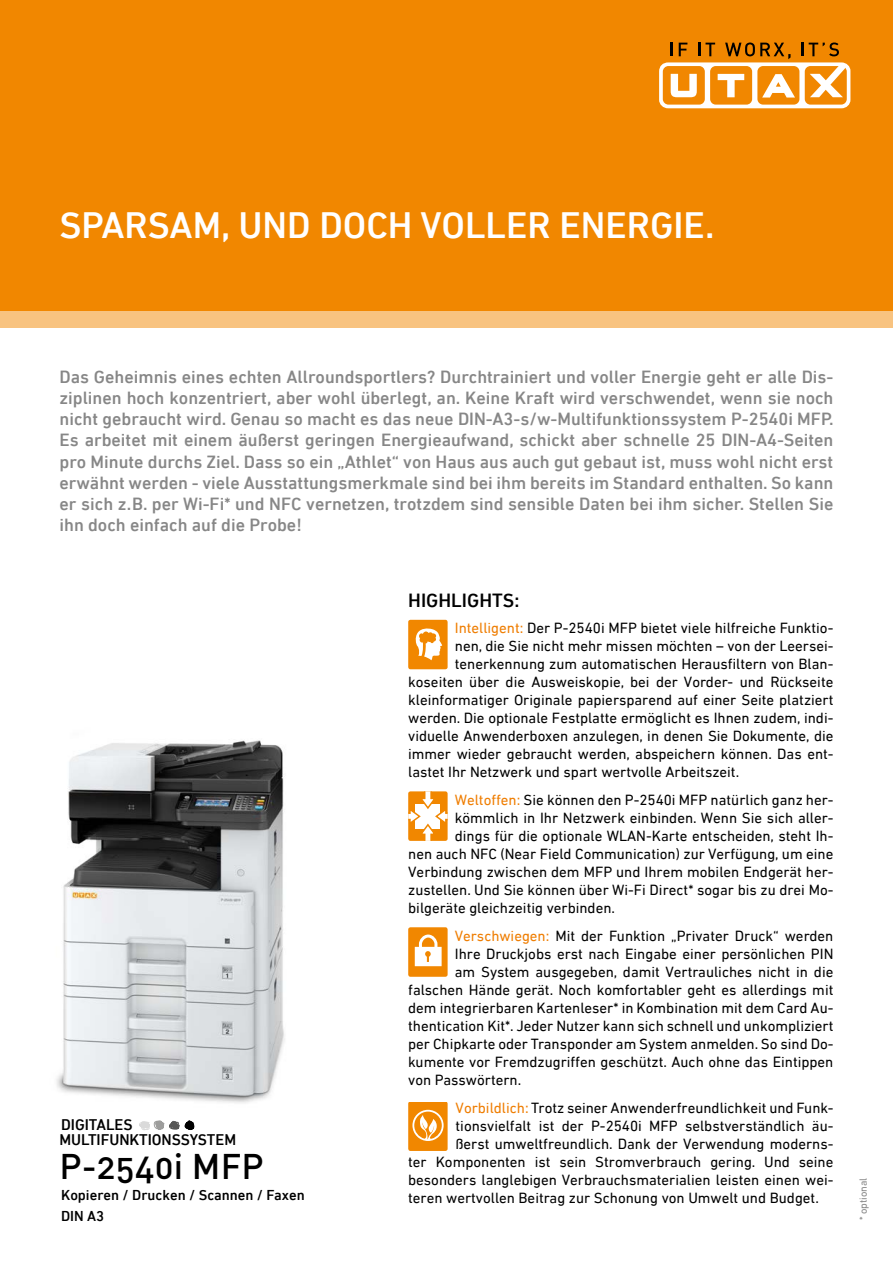
<style>
.page{position:relative;width:893px;height:1263px;background:#fff}
.page>*{position:absolute;margin:0;border:0;box-sizing:border-box;transform-origin:0 0}
.t1{font:500 37.5px "DIN Next LT Pro";color:#fff}
.t2{font:35.25px "DIN Medium Alternate";letter-spacing:.005em;color:#000}
.t3{font:500 19.5px "DIN Next LT Pro";color:#000}
.t4{font:500 18px/21px "DIN Next LT Pro";color:#878787;text-align:justify}
.t5{font:500 15.75px/15px "DIN Next LT Pro";color:#000}
.t6{font:15px "DIN Next LT Pro";color:#000}
.t7{font:500 14.7px/21px "DIN Next LT Pro";color:#000}
.t8{font:10.5px "DIN Next LT Pro";color:#878787}
.s1{color:#ef7d00}
</style>
<div class="page">
<div style="left:0;top:0;width:893px;height:310px;background:#f18700"></div>
<div style="left:0;top:310px;width:893px;height:17px;background:#f8c380"></div>
<div style="left:659px;top:62px;width:191px;height:46px;background:#fff;border-radius:9px"></div>
<div style="left:663px;top:66px;width:42px;height:39px;background:#f18700;border-radius:6px"></div>
<div style="left:710px;top:66px;width:42px;height:39px;background:#f18700;border-radius:6px"></div>
<div style="left:757px;top:66px;width:42px;height:39px;background:#f18700;border-radius:6px"></div>
<div style="left:805px;top:66px;width:42px;height:39px;background:#f18700;border-radius:6px"></div>
<svg style="left:671px;top:74px;width:26px;height:23px"></svg>
<svg style="left:718px;top:74px;width:26px;height:23px"></svg>
<svg style="left:810px;top:66px;width:36px;height:31px"></svg>
<svg style="left:762px;top:74px;width:33px;height:24px"></svg>
<svg style="left:671px;top:43px;width:2px;height:13px"></svg>
<svg style="left:679px;top:43px;width:8px;height:13px"></svg>
<svg style="left:699px;top:43px;width:16px;height:13px"></svg>
<svg style="left:725px;top:43px;width:65px;height:16px"></svg>
<svg style="left:802px;top:43px;width:37px;height:13px"></svg>
<svg style="left:139px;top:1120px;width:55px;height:10px"></svg>
<div style="left:408px;top:1102px;width:40px;height:48px;background:#f18700;border-radius:2px"></div>
<svg style="left:412px;top:1110px;width:32px;height:31px"></svg>
<svg style="left:408px;top:791px;width:40px;height:50px"></svg>
<div style="left:408px;top:620px;width:40px;height:49px;background:#f18700;border-radius:2px"></div>
<svg style="left:416px;top:628px;width:26px;height:32px"></svg>
<div style="left:408px;top:927px;width:40px;height:50px;background:#f18700;border-radius:2px"></div>
<svg style="left:415px;top:934px;width:27px;height:32px"></svg>
<img style="left:56px;top:740px;width:229px;height:363px">
<h1 class="t1" style="left:60px;top:204px;width:656px">SPARSAM, UND DOCH VOLLER ENERGIE.</h1>
<p class="t4" style="left:60px;top:367px;width:776px">Das Geheimnis eines echten Allroundsportlers? Durchtrainiert und voller Energie geht er alle Dis&shy;ziplinen hoch konzentriert, aber wohl überlegt, an. Keine Kraft wird verschwendet, wenn sie noch nicht gebraucht wird. Genau so macht es das neue DIN-A3-s/w-Multifunktionssystem P-2540i MFP.<br>Es arbeitet mit einem äußerst geringen Energieaufwand, schickt aber schnelle 25 DIN-A4-Seiten pro Minute durchs Ziel. Dass so ein „Athlet“ von Haus aus auch gut gebaut ist, muss wohl nicht erst erwähnt werden - viele Ausstattungsmerkmale sind bei ihm bereits im Standard enthalten. So kann er sich z.B. per Wi-Fi* und NFC vernetzen, trotzdem sind sensible Daten bei ihm sicher. Stellen Sie ihn doch einfach auf die Probe!</p>
<p class="t5" style="left:60px;top:1117px;width:178px">DIGITALES<br>MULTIFUNKTIONSSYSTEM</p>
<h2 class="t2" style="left:60px;top:1144px;width:206px">P-2540i MFP</h2>
<p class="t7" style="left:61px;top:1185px;width:245px">Kopieren / Drucken / Scannen / Faxen<br>DIN A3</p>
<h3 class="t3" style="left:408px;top:589px;width:113px">HIGHLIGHTS:</h3>
<p class="t6" style="left:455px;top:619px;width:380px"><span class="s1">Intelligent:</span> Der P-2540i MFP bietet viele hilfreiche Funktio-</p>
<p class="t6" style="left:455px;top:637px;width:380px">nen, die Sie nicht mehr missen möchten – von der Leersei-</p>
<p class="t6" style="left:455px;top:655px;width:380px">tenerkennung zum automatischen Herausfiltern von Blan-</p>
<p class="t6" style="left:408px;top:673px;width:427px">koseiten über die Ausweiskopie, bei der Vorder- und Rückseite</p>
<p class="t6" style="left:408px;top:691px;width:427px">kleinformatiger Originale papiersparend auf einer Seite platziert</p>
<p class="t6" style="left:408px;top:709px;width:427px">werden. Die optionale Festplatte ermöglicht es Ihnen zudem, indi-</p>
<p class="t6" style="left:408px;top:727px;width:427px">viduelle Anwenderboxen anzulegen, in denen Sie Dokumente, die</p>
<p class="t6" style="left:408px;top:745px;width:427px">immer wieder gebraucht werden, abspeichern können. Das ent-</p>
<p class="t6" style="left:408px;top:763px;width:332px">lastet Ihr Netzwerk und spart wertvolle Arbeitszeit.</p>
<p class="t6" style="left:455px;top:791px;width:380px"><span class="s1">Weltoffen:</span> Sie können den P-2540i MFP natürlich ganz her-</p>
<p class="t6" style="left:455px;top:809px;width:380px">kömmlich in Ihr Netzwerk einbinden. Wenn Sie sich aller-</p>
<p class="t6" style="left:455px;top:827px;width:380px">dings für die optionale WLAN-Karte entscheiden, steht Ih-</p>
<p class="t6" style="left:408px;top:845px;width:427px">nen auch NFC (Near Field Communication) zur Verfügung, um eine</p>
<p class="t6" style="left:408px;top:863px;width:427px">Verbindung zwischen dem MFP und Ihrem mobilen Endgerät her-</p>
<p class="t6" style="left:408px;top:881px;width:427px">zustellen. Und Sie können über Wi-Fi Direct* sogar bis zu drei Mo-</p>
<p class="t6" style="left:408px;top:899px;width:208px">bilgeräte gleichzeitig verbinden.</p>
<p class="t6" style="left:455px;top:927px;width:380px"><span class="s1">Verschwiegen:</span> Mit der Funktion „Privater Druck“ werden</p>
<p class="t6" style="left:455px;top:945px;width:380px">Ihre Druckjobs erst nach Eingabe einer persönlichen PIN</p>
<p class="t6" style="left:455px;top:963px;width:380px">am System ausgegeben, damit Vertrauliches nicht in die</p>
<p class="t6" style="left:408px;top:981px;width:427px">falschen Hände gerät. Noch komfortabler geht es allerdings mit</p>
<p class="t6" style="left:408px;top:999px;width:427px">dem integrierbaren Kartenleser* in Kombination mit dem Card Au-</p>
<p class="t6" style="left:408px;top:1017px;width:427px">thentication Kit*. Jeder Nutzer kann sich schnell und unkompliziert</p>
<p class="t6" style="left:408px;top:1035px;width:427px">per Chipkarte oder Transponder am System anmelden. So sind Do-</p>
<p class="t6" style="left:408px;top:1053px;width:427px">kumente vor Fremdzugriffen geschützt. Auch ohne das Eintippen</p>
<p class="t6" style="left:408px;top:1071px;width:115px">von Passwörtern.</p>
<p class="t6" style="left:456px;top:1099px;width:379px"><span class="s1">Vorbildlich:</span> Trotz seiner Anwenderfreundlichkeit und Funk-</p>
<p class="t6" style="left:456px;top:1117px;width:379px">tionsvielfalt ist der P-2540i MFP selbstverständlich äu-</p>
<p class="t6" style="left:456px;top:1135px;width:379px">ßerst umweltfreundlich. Dank der Verwendung moderns-</p>
<p class="t6" style="left:408px;top:1153px;width:427px">ter Komponenten ist sein Stromverbrauch gering. Und seine</p>
<p class="t6" style="left:408px;top:1171px;width:427px">besonders langlebigen Verbrauchsmaterialien leisten einen wei-</p>
<p class="t6" style="left:408px;top:1189px;width:412px">teren wertvollen Beitrag zur Schonung von Umwelt und Budget.</p>
<p class="t8" style="left:857px;top:1220px;width:44px;rotate:-90deg">* optional</p>
</div>
